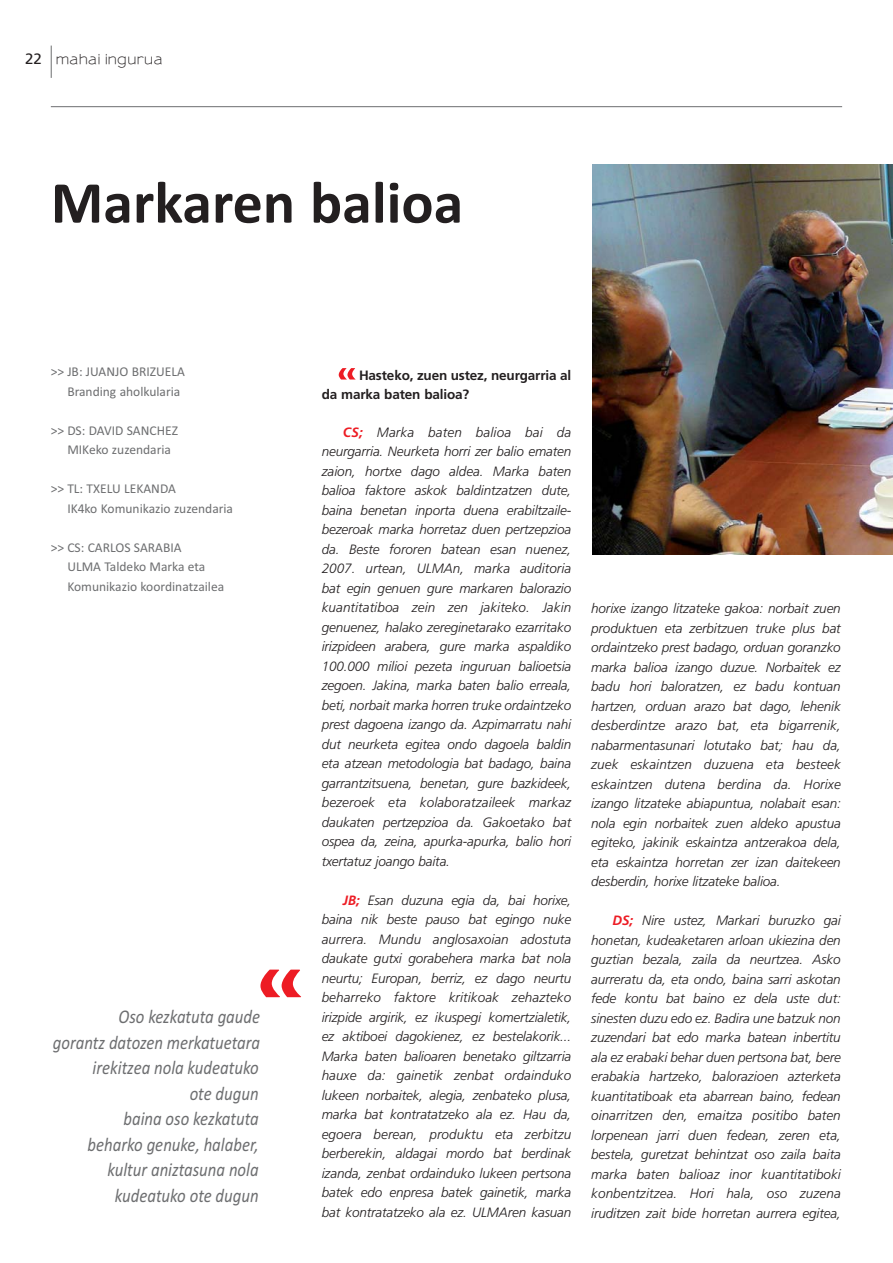
<style>
.page{position:relative;width:893px;height:1263px;background:#fff}
.page>*{position:absolute;margin:0;border:0;box-sizing:border-box;transform-origin:0 0}
.t1{font:700 60px "Calibri";color:#231f20}
.t2{font:italic 19.5px/25.5px "Calibri";color:#6d6e70;text-align:right;scale:.86 1}
.t3{font:15px "Frutiger LT Std";color:#231f20}
.t4{font:italic 300 13.5px/19.5px "Frutiger LT Std";letter-spacing:-.01em;color:#231f20;text-align:justify}
.t5{font:13.5px/19.5px "Calibri";color:#6d6e70}
.t6{font:700 13.5px/19.5px "Frutiger LT Std";letter-spacing:-.01em;color:#231f20}
.t7{font:600 13.5px "Sansumi";color:#231f20}
.s1{font-weight:700;color:#ed1c24}
</style>
<div class="page">
<hr style="left:51px;top:46px;width:1px;height:32px;background:#6d6e70">
<hr style="left:51px;top:106px;width:791px;height:1px;background:#6d6e70">
<img style="left:592px;top:165px;width:300px;height:390px">
<svg style="left:339px;top:368px;width:16px;height:12px"></svg>
<svg style="left:260px;top:970px;width:41px;height:27px"></svg>
<p class="t3" style="left:25px;top:52px;width:18px">22</p>
<p class="t7" style="left:55px;top:54px;width:108px">mahai ingurua</p>
<h1 class="t1" style="left:51px;top:182px;width:414px">Markaren balioa</h1>
<p class="t5" style="left:67px;top:363px;width:119px;text-indent:-16px">&gt;&gt; JB: JUANJO BRIZUELA<br>Branding aholkularia</p>
<p class="t5" style="left:67px;top:422px;width:112px;text-indent:-16px">&gt;&gt; DS: DAVID SANCHEZ<br>MIKeko zuzendaria</p>
<p class="t5" style="left:67px;top:480px;width:167px;text-indent:-16px">&gt;&gt; TL: TXELU LEKANDA<br>IK4ko Komunikazio zuzendaria</p>
<p class="t5" style="left:67px;top:539px;width:158px;text-indent:-16px">&gt;&gt; CS: CARLOS SARABIA<br>ULMA Taldeko Marka eta<br>Komunikazio koordinatzailea</p>
<h2 class="t2" style="left:53px;top:1006px;width:242px">Oso kezkatuta gaude<br>gorantz datozen merkatuetara irekitzea nola kudeatuko<br>ote dugun<br>baina oso kezkatuta<br>beharko genuke, halaber, kultur aniztasuna nola kudeatuko ote dugun</h2>
<p class="t6" style="left:322px;top:366px;width:251px;text-indent:37px">Hasteko, zuen ustez, neurgarria al da marka baten balioa?</p>
<p class="t4" style="left:322px;top:423px;width:251px;text-indent:21px"><span class="s1">CS;</span> Marka baten balioa bai da neurgarria. Neurketa horri zer balio ematen zaion, hortxe dago aldea. Marka baten balioa faktore askok baldintzatzen dute, baina benetan inporta duena erabiltzaile&shy;bezeroak marka horretaz duen pertzepzioa da. Beste fororen batean esan nuenez, 2007. urtean, ULMAn, marka auditoria bat egin genuen gure markaren balorazio kuantitatiboa zein zen jakiteko. Jakin genuenez, halako zereginetarako ezarritako irizpideen arabera, gure marka aspaldiko 100.000 milioi pezeta inguruan balioetsia zegoen. Jakina, marka baten balio erreala, beti, norbait marka horren truke ordaintzeko prest dagoena izango da. Azpimarratu nahi dut neurketa egitea ondo dagoela baldin eta atzean metodologia bat badago, baina garrantzitsuena, benetan, gure bazkideek, bezeroek eta kolaboratzaileek markaz daukaten pertzepzioa da. Gakoetako bat ospea da, zeina, apurka-apurka, balio hori txertatuz joango baita.</p>
<p class="t4" style="left:322px;top:891px;width:251px;text-indent:21px"><span class="s1">JB;</span> Esan duzuna egia da, bai horixe, baina nik beste pauso bat egingo nuke aurrera. Mundu anglosaxoian adostuta daukate gutxi gorabehera marka bat nola neurtu; Europan, berriz, ez dago neurtu beharreko faktore kritikoak zehazteko irizpide argirik, ez ikuspegi komertzialetik, ez aktiboei dagokienez, ez bestelakorik...<br>Marka baten balioaren benetako giltzarria hauxe da: gainetik zenbat ordainduko lukeen norbaitek, alegia, zenbateko plusa, marka bat kontratatzeko ala ez. Hau da, egoera berean, produktu eta zerbitzu berberekin, aldagai mordo bat berdinak izanda, zenbat ordainduko lukeen pertsona batek edo enpresa batek gainetik, marka bat kontratatzeko ala ez. ULMAren kasuan</p>
<p class="t4" style="left:591px;top:600px;width:251px">horixe izango litzateke gakoa: norbait zuen produktuen eta zerbitzuen truke plus bat ordaintzeko prest badago, orduan goranzko marka balioa izango duzue. Norbaitek ez badu hori baloratzen, ez badu kontuan hartzen, orduan arazo bat dago, lehenik desberdintze arazo bat, eta bigarrenik, nabarmentasunari lotutako bat; hau da, zuek eskaintzen duzuena eta besteek eskaintzen dutena berdina da. Horixe izango litzateke abiapuntua, nolabait esan: nola egin norbaitek zuen aldeko apustua egiteko, jakinik eskaintza antzerakoa dela, eta eskaintza horretan zer izan daitekeen desberdin, horixe litzateke balioa.</p>
<p class="t4" style="left:591px;top:912px;width:251px;text-indent:21px"><span class="s1">DS;</span> Nire ustez, Markari buruzko gai honetan, kudeaketaren arloan ukiezina den guztian bezala, zaila da neurtzea. Asko aurreratu da, eta ondo, baina sarri askotan fede kontu bat baino ez dela uste dut: sinesten duzu edo ez. Badira une batzuk non zuzendari bat edo marka batean inbertitu ala ez erabaki behar duen pertsona bat, bere erabakia hartzeko, balorazioen azterketa kuantitatiboak eta abarrean baino, fedean oinarritzen den, emaitza positibo baten lorpenean jarri duen fedean, zeren eta, bestela, guretzat behintzat oso zaila baita marka baten balioaz inor kuantitatiboki konbentzitzea. Hori hala, oso zuzena iruditzen zait bide horretan aurrera egitea,</p>
</div>
